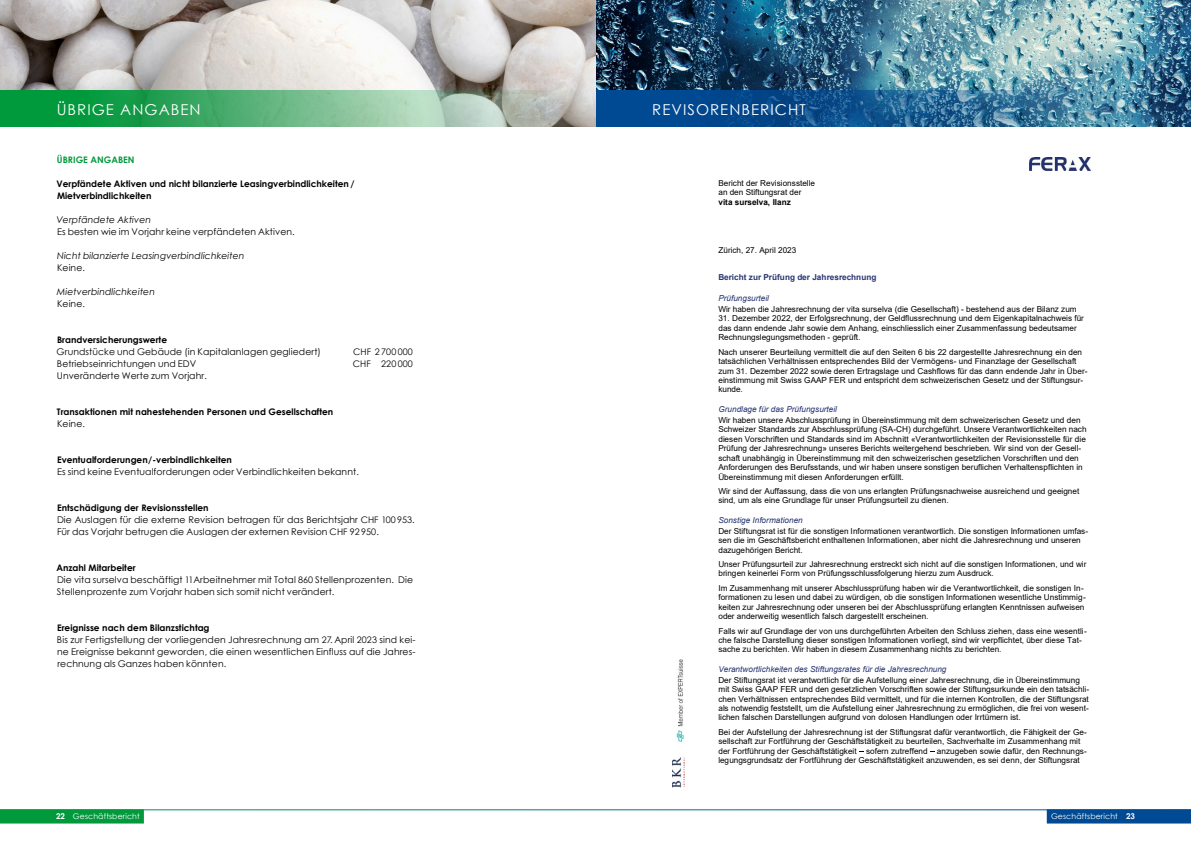
<style>
.page{position:relative;width:1191px;height:842px;background:#fff}
.page>*{position:absolute;margin:0;border:0;box-sizing:border-box;transform-origin:0 0}
.t1{font:15px "Century Gothic";letter-spacing:.07em;color:#fff}
.t2{font:9.2px/12px "Century Gothic";letter-spacing:.01em;color:#000}
.t3{font:italic 9.2px "Century Gothic";letter-spacing:.01em;color:#000}
.t4{font:700 9px/12px "Century Gothic";color:#000}
.t5{font:9px "Century Gothic";letter-spacing:.01em;color:#000}
.t6{font:700 9px "Century Gothic";color:#009a3c}
.t7{font:8.2px/9.5px "Arial";color:#000}
.t8{font:italic 8.2px "Arial";color:#263371}
.t9{font:700 8.2px "Arial";color:#263371}
.t10{font:700 8.2px "Arial";color:#000}
.t11{font:7.8px "Century Gothic";letter-spacing:.02em;color:#fff}
.s1{font-size:9px}
.s2{font-weight:700;font-size:8px}
</style>
<div class="page">
<div style="left:1046px;top:809px;width:145px;height:14px;background:#004993"></div>
<div style="left:0;top:809px;width:144px;height:14px;background:#009a3c"></div>
<img style="left:595px;top:0;width:596px;height:90px">
<svg style="left:595px;top:90px;width:596px;height:37px;background:#236194"></svg>
<svg style="left:0;top:0;width:595px;height:127px;background:#c5c2be"></svg>
<svg style="left:0;top:90px;width:595px;height:36px;background:#65b280"></svg>
<div style="left:652px;top:112px;width:482px;height:692px;background:#fff"></div>
<img style="left:672px;top:660px;width:12px;height:128px">
<img style="left:1029px;top:157px;width:61px;height:14px">
<h1 class="t1" style="left:57px;top:99px;width:145px">ÜBRIGE ANGABEN</h1>
<h1 class="t1" style="left:652px;top:99px;width:155px">REVISORENBERICHT</h1>
<p class="t6" style="left:57px;top:152px;width:79px">ÜBRIGE ANGABEN</p>
<p class="t4" style="left:57px;top:177px;width:300px">Verpfändete Aktiven und nicht bilanzierte Leasingverbindlichkeiten /<br>Mietverbindlichkeiten</p>
<p class="t3" style="left:56px;top:213px;width:96px">Verpfändete Aktiven</p>
<p class="t2" style="left:57px;top:225px;width:239px">Es besten wie im Vorjahr keine verpfändeten Aktiven.</p>
<p class="t3" style="left:57px;top:249px;width:189px">Nicht bilanzierte Leasingverbindlichkeiten</p>
<p class="t2" style="left:57px;top:261px;width:30px">Keine.</p>
<p class="t3" style="left:57px;top:285px;width:100px">Mietverbindlichkeiten</p>
<p class="t2" style="left:57px;top:297px;width:30px">Keine.</p>
<p class="t4" style="left:57px;top:333px;width:111px">Brandversicherungswerte</p>
<p class="t2" style="left:57px;top:345px;width:266px">Grundstücke und Gebäude (in Kapitalanlagen gegliedert)</p>
<p class="t5" style="left:353px;top:345px;width:61px">CHF 2 700 000</p>
<p class="t2" style="left:57px;top:357px;width:141px">Betriebseinrichtungen und EDV</p>
<p class="t5" style="left:353px;top:357px;width:61px">CHF 220 000</p>
<p class="t2" style="left:57px;top:369px;width:151px">Unveränderte Werte zum Vorjahr.</p>
<p class="t4" style="left:57px;top:405px;width:278px">Transaktionen mit nahestehenden Personen und Gesellschaften</p>
<p class="t2" style="left:57px;top:417px;width:30px">Keine.</p>
<p class="t4" style="left:57px;top:453px;width:176px">Eventualforderungen/-verbindlichkeiten</p>
<p class="t2" style="left:57px;top:465px;width:303px">Es sind keine Eventualforderungen oder Verbindlichkeiten bekannt.</p>
<p class="t4" style="left:57px;top:501px;width:153px">Entschädigung der Revisionsstellen</p>
<p class="t2" style="left:57px;top:513px;width:359px">Die Auslagen für die externe Revision betragen für das Berichtsjahr <span class="s1">CHF 100 953</span>.<br>Für das Vorjahr betrugen die Auslagen der externen Revision <span class="s1">CHF 92 950</span>.</p>
<p class="t4" style="left:56px;top:561px;width:81px">Anzahl Mitarbeiter</p>
<p class="t2" style="left:57px;top:573px;width:358px">Die vita surselva beschäftigt <span class="s1">11</span>Arbeitnehmer mit Total <span class="s1">860</span> Stellenprozenten. Die<br>Stellenprozente zum Vorjahr haben sich somit nicht verändert.</p>
<p class="t4" style="left:57px;top:621px;width:154px">Ereignisse nach dem Bilanzstichtag</p>
<p class="t2" style="left:57px;top:633px;width:360px;text-align:justify">Bis zur Fertigstellung der vorliegenden Jahresrechnung am <span class="s1">27</span>. April <span class="s1">2023</span> sind kei&shy;ne Ereignisse bekannt geworden, die einen wesentlichen Einfluss auf die Jahres&shy;rechnung als Ganzes haben könnten.</p>
<p class="t7" style="left:718px;top:179px;width:98px">Bericht der Revisionsstelle an den Stiftungsrat der</p>
<p class="t10" style="left:718px;top:196px;width:74px">vita surselva, Ilanz</p>
<p class="t7" style="left:718px;top:245px;width:79px">Zürich, 27. April 2023</p>
<p class="t9" style="left:718px;top:272px;width:159px">Bericht zur Prüfung der Jahresrechnung</p>
<p class="t8" style="left:718px;top:293px;width:52px">Prüfungsurteil</p>
<p class="t7" style="left:718px;top:304px;width:360px">Wir haben die Jahresrechnung der vita surselva (die Gesellschaft) - bestehend aus der Bilanz zum</p>
<p class="t7" style="left:718px;top:314px;width:367px">31. Dezember 2022, der Erfolgsrechnung, der Geldflussrechnung und dem Eigenkapitalnachweis für das dann endende Jahr sowie dem Anhang, einschliesslich einer Zusammenfassung bedeutsamer<br>Rechnungslegungsmethoden - geprüft.</p>
<p class="t7" style="left:718px;top:347px;width:370px">Nach unserer Beurteilung vermittelt die auf den Seiten 6 bis 22 dargestellte Jahresrechnung ein den tatsächlichen Verhältnissen entsprechendes Bild der Vermögens- und Finanzlage der Gesellschaft zum 31. Dezember 2022 sowie deren Ertragslage und Cashflows für das dann endende Jahr in Über&shy;einstimmung mit Swiss GAAP FER und entspricht dem schweizerischen Gesetz und der Stiftungsur&shy;kunde.</p>
<p class="t8" style="left:718px;top:404px;width:120px">Grundlage für das Prüfungsurteil</p>
<p class="t7" style="left:718px;top:415px;width:369px">Wir haben unsere Abschlussprüfung in Übereinstimmung mit dem schweizerischen Gesetz und den Schweizer Standards zur Abschlussprüfung (SA-CH) durchgeführt. Unsere Verantwortlichkeiten nach diesen Vorschriften und Standards sind im Abschnitt «Verantwortlichkeiten der Revisionsstelle für die Prüfung der Jahresrechnung» unseres Berichts weitergehend beschrieben. Wir sind von der Gesell&shy;schaft unabhängig in Übereinstimmung mit den schweizerischen gesetzlichen Vorschriften und den Anforderungen des Berufsstands, und wir haben unsere sonstigen beruflichen Verhaltenspflichten in Übereinstimmung mit diesen Anforderungen erfüllt.</p>
<p class="t7" style="left:718px;top:486px;width:362px">Wir sind der Auffassung, dass die von uns erlangten Prüfungsnachweise ausreichend und geeignet sind, um als eine Grundlage für unser Prüfungsurteil zu dienen.</p>
<p class="t8" style="left:718px;top:515px;width:86px">Sonstige Informationen</p>
<p class="t7" style="left:718px;top:526px;width:371px">Der Stiftungsrat ist für die sonstigen Informationen verantwortlich. Die sonstigen Informationen umfas&shy;sen die im Geschäftsbericht enthaltenen Informationen, aber nicht die Jahresrechnung und unseren dazugehörigen Bericht.</p>
<p class="t7" style="left:718px;top:559px;width:369px">Unser Prüfungsurteil zur Jahresrechnung erstreckt sich nicht auf die sonstigen Informationen, und wir bringen keinerlei Form von Prüfungsschlussfolgerung hierzu zum Ausdruck.</p>
<p class="t7" style="left:718px;top:583px;width:369px">Im Zusammenhang mit unserer Abschlussprüfung haben wir die Verantwortlichkeit, die sonstigen In&shy;formationen zu lesen und dabei zu würdigen, ob die sonstigen Informationen wesentliche Unstimmig&shy;keiten zur Jahresrechnung oder unseren bei der Abschlussprüfung erlangten Kenntnissen aufweisen oder anderweitig wesentlich falsch dargestellt erscheinen.</p>
<p class="t7" style="left:718px;top:626px;width:370px">Falls wir auf Grundlage der von uns durchgeführten Arbeiten den Schluss ziehen, dass eine wesentli&shy;che falsche Darstellung dieser sonstigen Informationen vorliegt, sind wir verpflichtet, über diese Tat&shy;sache zu berichten. Wir haben in diesem Zusammenhang nichts zu berichten.</p>
<p class="t8" style="left:718px;top:664px;width:229px">Verantwortlichkeiten des Stiftungsrates für die Jahresrechnung</p>
<p class="t7" style="left:718px;top:675px;width:372px">Der Stiftungsrat ist verantwortlich für die Aufstellung einer Jahresrechnung, die in Übereinstimmung mit Swiss GAAP FER und den gesetzlichen Vorschriften sowie der Stiftungsurkunde ein den tatsächli&shy;chen Verhältnissen entsprechendes Bild vermittelt, und für die internen Kontrollen, die der Stiftungsrat als notwendig feststellt, um die Aufstellung einer Jahresrechnung zu ermöglichen, die frei von wesent&shy;lichen falschen Darstellungen aufgrund von dolosen Handlungen oder Irrtümern ist.</p>
<p class="t7" style="left:718px;top:727px;width:370px">Bei der Aufstellung der Jahresrechnung ist der Stiftungsrat dafür verantwortlich, die Fähigkeit der Ge&shy;sellschaft zur Fortführung der Geschäftstätigkeit zu beurteilen, Sachverhalte im Zusammenhang mit der Fortführung der Geschäftstätigkeit sofern zutreffend anzugeben sowie dafür, den Rechnungs&shy;legungsgrundsatz der Fortführung der Geschäftstätigkeit anzuwenden, es sei denn, der Stiftungsrat</p>
<p class="t11" style="left:56px;top:811px;width:85px"><span class="s2">22</span> Geschäftsbericht</p>
<p class="t11" style="left:1051px;top:811px;width:85px">Geschäftsbericht <span class="s2">23</span></p>
</div>
